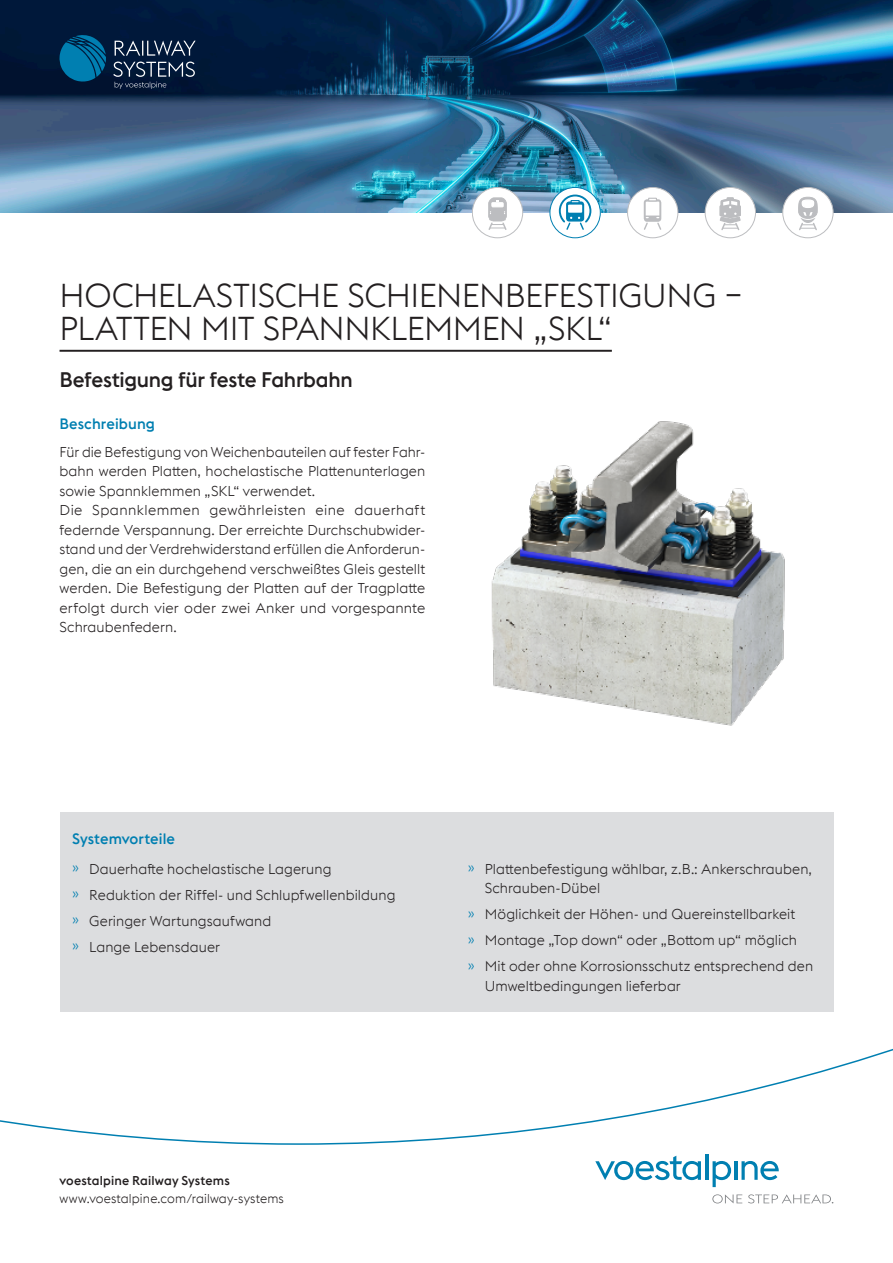
<style>
.page{position:relative;width:893px;height:1263px;background:#fff}
.page>*{position:absolute;margin:0;border:0;box-sizing:border-box;transform-origin:0 0}
.HL-1-schwarz{font:300 33px/33px "voestalpine";letter-spacing:-.01em;color:#231f20}
.Sub-HL-1{font:500 21px "voestalpine";letter-spacing:-.015em;color:#231f20}
.Sub-HL-2-boe-Spalten{font:500 15px "voestalpine";letter-spacing:.005em;color:#007fb1}
.Sub-HL-2-boe{font:500 15px "voestalpine";letter-spacing:.005em;color:#007fb1}
.Copy{font:300 14.25px/19.5px "voestalpine";letter-spacing:.005em;color:#231f20}
.t1{font:300 12.75px "voestalpine";letter-spacing:.01em;color:#231f20}
.t2{font:500 12.75px "voestalpine";letter-spacing:.01em;color:#231f20}
.s1{color:#007fb1}
</style>
<div class="page">
<svg style="left:0;top:1048px;width:893px;height:97px"></svg>
<svg style="left:595px;top:1156px;width:106px;height:24px"></svg>
<hr style="left:705px;top:1154px;width:3px;height:26px;background:#007fb1">
<svg style="left:713px;top:1161px;width:18px;height:26px"></svg>
<hr style="left:734px;top:1161px;width:3px;height:19px;background:#007fb1">
<svg style="left:741px;top:1161px;width:38px;height:19px"></svg>
<svg style="left:712px;top:1194px;width:30px;height:9px"></svg>
<svg style="left:748px;top:1194px;width:85px;height:9px"></svg>
<img style="left:0;top:0;width:893px;height:213px">
<svg style="left:59px;top:34px;width:47px;height:48px;background:#005985"></svg>
<svg style="left:115px;top:41px;width:81px;height:15px"></svg>
<svg style="left:113px;top:62px;width:82px;height:27px;background:#273954"></svg>
<div style="left:60px;top:812px;width:773px;height:200px;background:#dcdddf"></div>
<hr style="left:60px;top:350px;width:552px;height:2px;background:#231f20">
<img style="left:491px;top:421px;width:294px;height:305px">
<div style="left:472px;top:187px;width:51px;height:51px;background:#fff;border-radius:50%"></div>
<div style="left:472px;top:187px;width:51px;height:51px;border:1px solid #bcbdc0;border-radius:50%"></div>
<svg style="left:488px;top:197px;width:19px;height:33px"></svg>
<div style="left:628px;top:187px;width:50px;height:51px;background:#fff;border-radius:50%"></div>
<div style="left:627px;top:187px;width:51px;height:51px;border:1px solid #bcbdc0;border-radius:50%"></div>
<svg style="left:643px;top:198px;width:19px;height:32px"></svg>
<div style="left:705px;top:187px;width:50px;height:51px;background:#fff;border-radius:50%"></div>
<div style="left:705px;top:187px;width:51px;height:51px;border:1px solid #bcbdc0;border-radius:50%"></div>
<svg style="left:720px;top:197px;width:21px;height:33px"></svg>
<div style="left:783px;top:187px;width:50px;height:51px;background:#fff;border-radius:50%"></div>
<div style="left:782px;top:187px;width:51px;height:51px;border:1px solid #bcbdc0;border-radius:50%"></div>
<svg style="left:798px;top:196px;width:20px;height:35px"></svg>
<svg style="left:550px;top:187px;width:50px;height:51px"></svg>
<div style="left:550px;top:187px;width:51px;height:51px;border:1px solid #007fb1;border-radius:50%"></div>
<svg style="left:558px;top:194px;width:34px;height:37px"></svg>
<p class="HL-1-schwarz" style="left:60px;top:279px;width:685px">HOCHELASTISCHE SCHIENENBEFESTIGUNG –<br>PLATTEN MIT SPANNKLEMMEN „SKL“</p>
<p class="Sub-HL-1" style="left:60px;top:367px;width:295px">Befestigung für feste Fahrbahn</p>
<p class="Sub-HL-2-boe" style="left:60px;top:414px;width:97px">Beschreibung</p>
<p class="Copy" style="left:60px;top:442px;width:367px;text-align:justify">Für die Befestigung von Weichenbauteilen auf fester Fahr&shy;bahn werden Platten, hochelastische Plattenunterlagen sowie Spannklemmen „SKL“ verwendet.</p>
<p class="Copy" style="left:60px;top:501px;width:367px;text-align:justify">Die Spannklemmen gewährleisten eine dauerhaft federnde Verspannung. Der erreichte Durchschubwider&shy;stand und der Verdrehwiderstand erfüllen die Anforderun&shy;gen, die an ein durchgehend verschweißtes Gleis gestellt werden. Die Befestigung der Platten auf der Tragplatte erfolgt durch vier oder zwei Anker und vorgespannte Schraubenfedern.</p>
<p class="Sub-HL-2-boe-Spalten" style="left:72px;top:830px;width:104px">Systemvorteile</p>
<p class="Copy" style="left:72px;top:859px;width:261px"><span class="s1">»</span> Dauerhafte hochelastische Lagerung</p>
<p class="Copy" style="left:72px;top:885px;width:325px"><span class="s1">»</span> Reduktion der Riffel- und Schlupfwellenbildung</p>
<p class="Copy" style="left:72px;top:911px;width:201px"><span class="s1">»</span> Geringer Wartungsaufwand</p>
<p class="Copy" style="left:72px;top:937px;width:149px"><span class="s1">»</span> Lange Lebensdauer</p>
<p class="t2" style="left:60px;top:1173px;width:172px">voestalpine Railway Systems</p>
<p class="t1" style="left:60px;top:1191px;width:226px">www.voestalpine.com/railway-systems</p>
<p class="Copy" style="left:485px;top:859px;width:329px;text-indent:-17px"><span class="s1">»</span> Plattenbefestigung wählbar, z.B.: Ankerschrauben,<br>Schrauben-Dübel</p>
<p class="Copy" style="left:468px;top:904px;width:329px"><span class="s1">»</span> Möglichkeit der Höhen- und Quereinstellbarkeit</p>
<p class="Copy" style="left:468px;top:930px;width:331px"><span class="s1">»</span> Montage „Top down“ oder „Bottom up“ möglich</p>
<p class="Copy" style="left:485px;top:956px;width:330px;text-indent:-17px"><span class="s1">»</span> Mit oder ohne Korrosionsschutz entsprechend den<br>Umweltbedingungen lieferbar</p>
</div>
